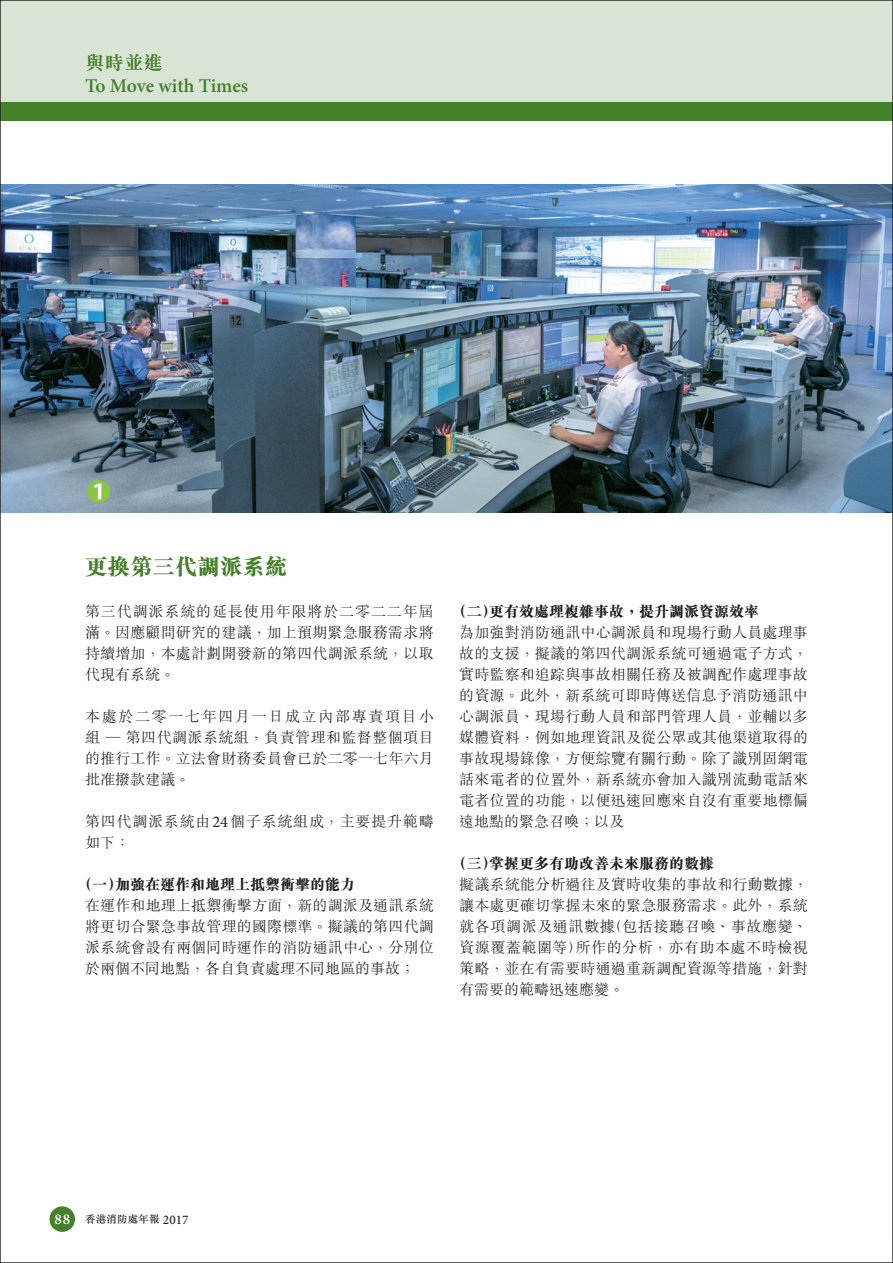
<style>
.page{position:relative;width:893px;height:1263px;background:#fff}
.page>*{position:absolute;margin:0;border:0;box-sizing:border-box;transform-origin:0 0}
.Chi_Sub-Heading_01{font:800 22.5px "M Sung HK";color:#45802a}
.t1{font:600 19.5px "Minion Pro";letter-spacing:-.005em;color:#45802a}
.t2{font:700 19.5px "M Sung HK";color:#45802a}
.Chi_Body_Text{font:300 15px/21px "M Sung HK";letter-spacing:.01em;color:#231f20;text-align:justify}
.Chi_Body_Text-2{font:800 15px "M Sung HK";color:#231f20}
.Chi_Body_Text-3{font:300 15px/21px "M Sung HK";letter-spacing:.05em;color:#231f20}
.t3{font:500 10.5px "M Sung HK";letter-spacing:.02em;color:#231f20}
.s1{font-family:"Minion Pro";font-weight:400;font-size:16.5px}
.s2{font-family:"Minion Pro";font-weight:600;font-size:15px;color:#fff}
.s3{font-family:"Minion Pro";font-size:13.2px}
</style>
<div class="page">
<img style="left:2px;top:185px;width:889px;height:327px">
<div style="left:0;top:0;width:893px;height:121px;background:#45802a"></div>
<div style="left:0;top:0;width:893px;height:102px;background:#d9e5d4"></div>
<div style="left:49px;top:1206px;width:26px;height:26px;background:#45802a;border-radius:50%"></div>
<div style="left:87px;top:480px;width:23px;height:23px;background:#8bc63e;border-radius:50%"></div>
<svg style="left:94px;top:483px;width:7px;height:16px"></svg>
<h2 class="t2" style="left:85px;top:53px;width:79px">與時並進</h2>
<h2 class="t1" style="left:85px;top:74px;width:165px">To Move with Times</h2>
<p class="Chi_Sub-Heading_01" style="left:85px;top:556px;width:204px">更換第三代調派系統</p>
<p class="Chi_Body_Text" style="left:85px;top:600px;width:350px">第三代調派系統的延長使用年限將於二零二二年屆滿。因應顧問研究的建議，加上預期緊急服務需求將持續增加，本處計劃開發新的第四代調派系統，以取代現有系統。</p>
<p class="Chi_Body_Text" style="left:85px;top:705px;width:350px">本處於二零一七年四月一日成立內部專責項目小組 ─ 第四代調派系統組，負責管理和監督整個項目的推行工作。立法會財務委員會已於二零一七年六月批准撥款建議。</p>
<p class="Chi_Body_Text-3" style="left:85px;top:810px;width:350px">第四代調派系統由<span class="s1">24</span>個子系統組成，主要提升範疇如下：</p>
<p class="Chi_Body_Text-2" style="left:78px;top:876px;width:279px">（一）加強在運作和地理上抵禦衝擊的能力</p>
<p class="Chi_Body_Text" style="left:85px;top:894px;width:350px">在運作和地理上抵禦衝擊方面，新的調派及通訊系統將更切合緊急事故管理的國際標準。擬議的第四代調派系統會設有兩個同時運作的消防通訊中心，分別位於兩個不同地點，各自負責處理不同地區的事故；</p>
<p class="Chi_Body_Text-2" style="left:452px;top:603px;width:309px">（二）更有效處理複雜事故，提升調派資源效率</p>
<p class="Chi_Body_Text" style="left:459px;top:621px;width:350px">為加強對消防通訊中心調派員和現場行動人員處理事故的支援，擬議的第四代調派系統可通過電子方式，實時監察和追踪與事故相關任務及被調配作處理事故的資源。此外，新系統可即時傳送信息予消防通訊中心調派員、現場行動人員和部門管理人員，並輔以多媒體資料，例如地理資訊及從公眾或其他渠道取得的事故現場錄像，方便綜覽有關行動。除了識別固網電話來電者的位置外，新系統亦會加入識別流動電話來電者位置的功能，以便迅速回應來自沒有重要地標偏遠地點的緊急召喚；以及</p>
<p class="Chi_Body_Text-2" style="left:452px;top:855px;width:264px">（三）掌握更多有助改善未來服務的數據</p>
<p class="Chi_Body_Text" style="left:459px;top:873px;width:350px">擬議系統能分析過往及實時收集的事故和行動數據，讓本處更確切掌握未來的緊急服務需求。此外，系統就各項調派及通訊數據（包括接聽召喚、事故應變、資源覆蓋範圍等）所作的分析，亦有助本處不時檢視策略，並在有需要時通過重新調配資源等措施，針對有需要的範疇迅速應變。</p>
<p class="t3" style="left:55px;top:1212px;width:135px"><span class="s2">88</span> 香港消防處年報 <span class="s3">2017</span></p>
</div>
